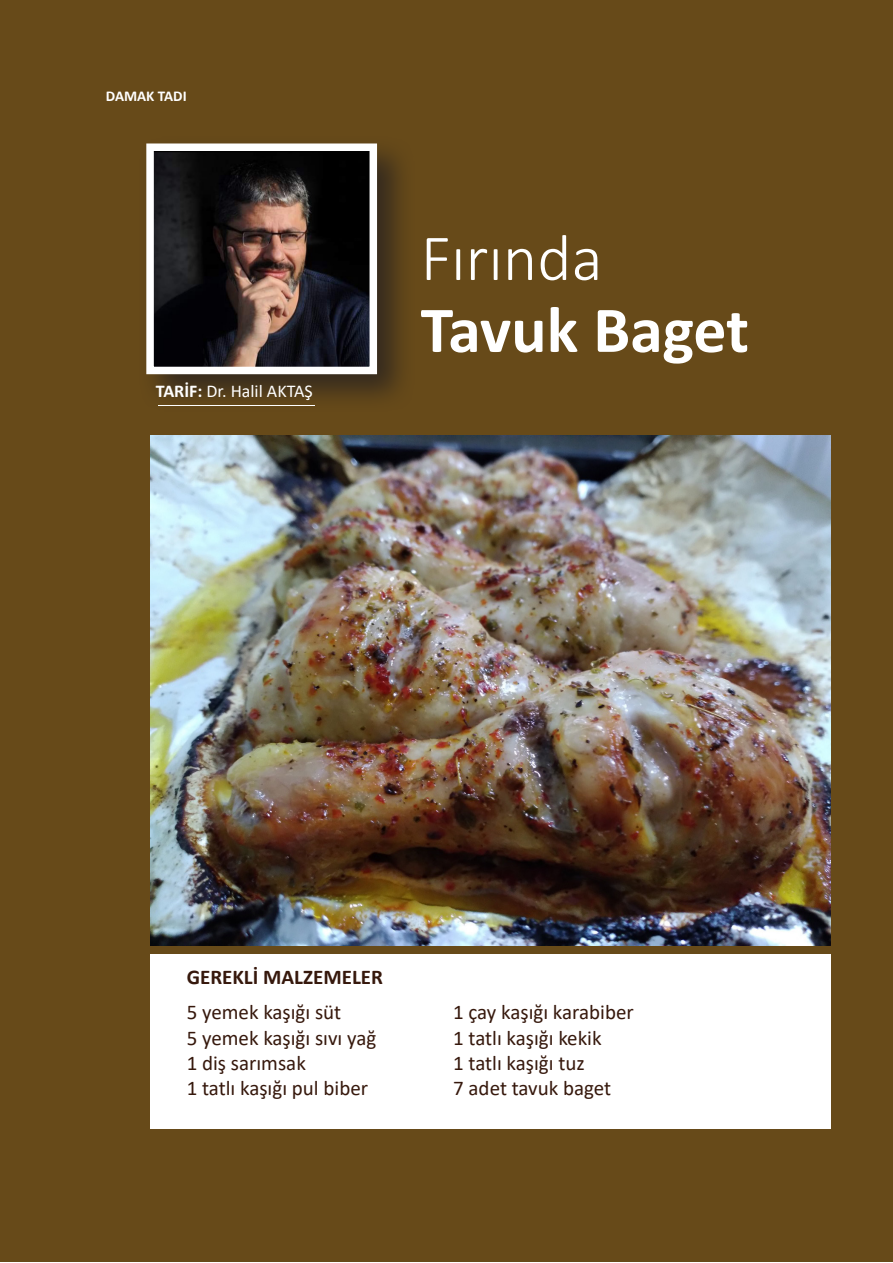
<style>
.page{position:relative;width:893px;height:1263px;background:#fff}
.page>*{position:absolute;margin:0;border:0;box-sizing:border-box;transform-origin:0 0}
.t1{font:700 66px "Calibri";letter-spacing:-.005em;color:#fff}
.t2{font:300 66px "Calibri";color:#fff}
.t3{font:21px "Calibri";color:#36180c}
.t4{font:700 21px "Calibri";color:#36180c}
.t5{font:18px "Calibri";color:#fff}
.t6{font:700 15px "Calibri";color:#fff}
.s1{font-weight:700}
</style>
<div class="page">
<div style="left:0;top:1px;width:893px;height:1261px;background:#674a19"></div>
<div style="left:137px;top:135px;width:279px;height:278px;background:#231f20;opacity:.75"></div>
<img style="left:155px;top:152px;width:213px;height:213px">
<div style="left:146px;top:143px;width:231px;height:231px;border:8px solid #fff"></div>
<hr style="left:158px;top:405px;width:156px;height:1px;background:#fff">
<img style="left:151px;top:435px;width:680px;height:510px">
<div style="left:151px;top:955px;width:680px;height:174px;background:#fff"></div>
<p class="t6" style="left:106px;top:86px;width:82px">DAMAK TADI</p>
<p class="t5" style="left:156px;top:378px;width:158px"><span class="s1">TARİF:</span> Dr. Halil AKTAŞ</p>
<p class="t2" style="left:421px;top:217px;width:184px">Fırında</p>
<p class="t1" style="left:421px;top:283px;width:330px">Tavuk Baget</p>
<p class="t4" style="left:187px;top:962px;width:198px">GEREKLİ MALZEMELER</p>
<p class="t3" style="left:187px;top:998px;width:156px">5 yemek kaşığı süt</p>
<p class="t3" style="left:187px;top:1023px;width:191px">5 yemek kaşığı sıvı yağ</p>
<p class="t3" style="left:187px;top:1048px;width:121px">1 diş sarımsak</p>
<p class="t3" style="left:187px;top:1073px;width:183px">1 tatlı kaşığı pul biber</p>
<p class="t3" style="left:453px;top:998px;width:182px">1 çay kaşığı karabiber</p>
<p class="t3" style="left:453px;top:1023px;width:150px">1 tatlı kaşığı kekik</p>
<p class="t3" style="left:453px;top:1048px;width:133px">1 tatlı kaşığı tuz</p>
<p class="t3" style="left:453px;top:1073px;width:160px">7 adet tavuk baget</p>
</div>
